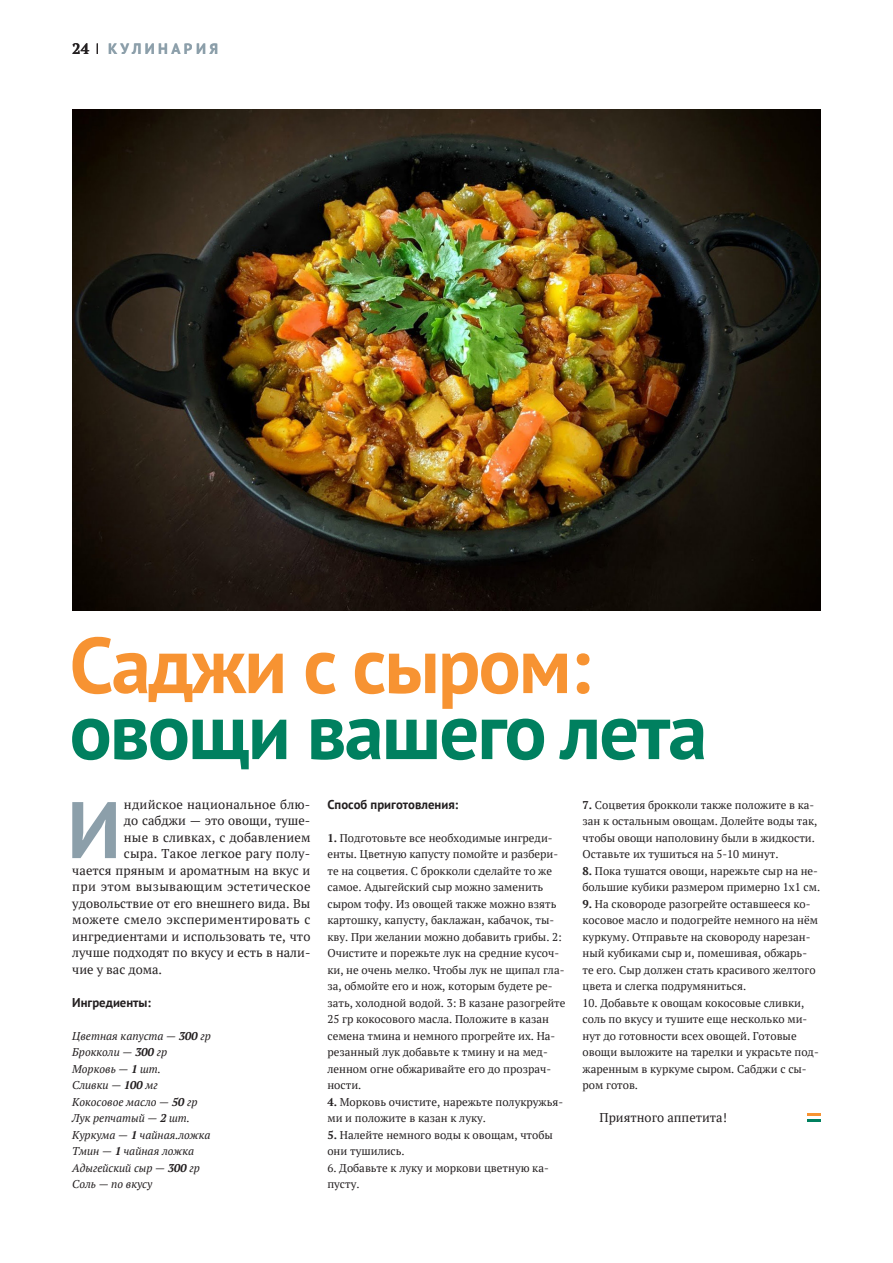
<style>
.page{position:relative;width:893px;height:1263px;background:#fff}
.page>*{position:absolute;margin:0;border:0;box-sizing:border-box;transform-origin:0 0}
.Bukva{font:700 80.1px "PT Sans";color:#8c9faa}
.TITLE_1{font:700 78.75px/66px "PT Sans";letter-spacing:-.025em;color:#00805f}
.t1{font:700 15px "PT Sans";letter-spacing:.23em;color:#8c9faa}
.Bukva-2{font:12.75px "PT Serif";letter-spacing:.005em;color:#231f20}
.Bukva-3{font:12.75px "PT Serif";letter-spacing:.025em;color:#231f20}
.TEXT{font:700 12.75px "PT Sans";color:#231f20}
.TEXT-2{font:12.75px "PT Serif";color:#231f20}
.TEXT-3{font:11.25px/16.5px "PT Serif";color:#231f20}
.TEXT-4{font:italic 11.25px "PT Serif";color:#231f20}
.s1{font-family:"PT Serif";color:#231f20}
.s2{font-weight:400;font-stretch:condensed;color:#231f20}
.s3{color:#f79332}
.s4{font-weight:700}
</style>
<div class="page">
<img style="left:72px;top:109px;width:749px;height:501px">
<hr style="left:807px;top:1113px;width:14px;height:3px;background:#f79332">
<hr style="left:807px;top:1119px;width:14px;height:3px;background:#00805f">
<p class="t1" style="left:72px;top:38px;width:147px"><span class="s1">24</span> <span class="s2">I</span> КУЛИНАРИЯ</p>
<p class="TITLE_1" style="left:70px;top:631px;width:639px"><span class="s3">Саджи с сыром: </span>овощи вашего лета</p>
<p class="TEXT-3" style="left:583px;top:796px;width:236px"><span class="s4">7.</span> Соцветия брокколи также положите в ка&shy;зан к остальным овощам. Долейте воды так, чтобы овощи наполовину были в жидкости.<br>Оставьте их тушиться на 5‑10 минут.</p>
<p class="TEXT-3" style="left:583px;top:862px;width:239px"><span class="s4">8.</span> Пока тушатся овощи, нарежьте сыр на не&shy;большие кубики размером примерно 1х1 см.</p>
<p class="TEXT-3" style="left:583px;top:895px;width:237px"><span class="s4">9.</span> На сковороде разогрейте оставшееся ко&shy;косовое масло и подогрейте немного на нём куркуму. Отправьте на сковороду нарезан&shy;ный кубиками сыр и, помешивая, обжарь&shy;те его. Сыр должен стать красивого желтого цвета и слегка подрумяниться.</p>
<p class="TEXT-3" style="left:583px;top:994px;width:238px">10. Добавьте к овощам кокосовые сливки, соль по вкусу и тушите еще несколько ми&shy;нут до готовности всех овощей. Готовые овощи выложите на тарелки и украсьте под&shy;жаренным в куркуме сыром. Сабджи с сы&shy;ром готов.</p>
<p class="TEXT-2" style="left:600px;top:1109px;width:129px">Приятного аппетита!</p>
<p class="Bukva" style="left:67px;top:777px;width:55px">И</p>
<p class="Bukva-2" style="left:124px;top:796px;width:188px">ндийское национальное блю-</p>
<p class="TEXT" style="left:327px;top:796px;width:132px">Способ приготовления:</p>
<p class="TEXT-3" style="left:327px;top:829px;width:240px"><span class="s4">1.</span> Подготовьте все необходимые ингреди&shy;енты. Цветную капусту помойте и разбери&shy;те на соцветия. С брокколи сделайте то же самое. Адыгейский сыр можно заменить сыром тофу. Из овощей также можно взять картошку, капусту, баклажан, кабачок, ты&shy;кву. При желании можно добавить грибы. 2:<br>Очистите и порежьте лук на средние кусоч&shy;ки, не очень мелко. Чтобы лук не щипал гла&shy;за, обмойте его и нож, которым будете ре&shy;зать, холодной водой. 3: В казане разогрейте 25 гр кокосового масла. Положите в казан семена тмина и немного прогрейте их. На&shy;резанный лук добавьте к тмину и на мед&shy;ленном огне обжаривайте его до прозрач&shy;ности.</p>
<p class="TEXT-3" style="left:327px;top:1093px;width:237px"><span class="s4">4.</span> Морковь очистите, нарежьте полукружья&shy;ми и положите в казан к луку.</p>
<p class="TEXT-3" style="left:327px;top:1126px;width:227px"><span class="s4">5.</span> Налейте немного воды к овощам, чтобы они тушились.</p>
<p class="TEXT-3" style="left:327px;top:1159px;width:223px">6. Добавьте к луку и моркови цветную ка&shy;пусту.</p>
<p class="Bukva-2" style="left:124px;top:812px;width:188px">до сабджи — это овощи, туше-</p>
<p class="Bukva-2" style="left:124px;top:829px;width:188px">ные в сливках, с добавлением</p>
<p class="Bukva-2" style="left:124px;top:845px;width:188px">сыра. Такое легкое рагу полу-</p>
<p class="Bukva-2" style="left:72px;top:862px;width:240px">чается пряным и ароматным на вкус и</p>
<p class="Bukva-3" style="left:72px;top:878px;width:240px">при этом вызывающим эстетическое</p>
<p class="Bukva-2" style="left:72px;top:895px;width:240px">удовольствие от его внешнего вида. Вы</p>
<p class="Bukva-3" style="left:72px;top:911px;width:240px">можете смело экспериментировать с</p>
<p class="Bukva-2" style="left:72px;top:928px;width:240px">ингредиентами и использовать те, что</p>
<p class="Bukva-2" style="left:72px;top:944px;width:240px">лучше подходят по вкусу и есть в нали-</p>
<p class="Bukva-2" style="left:72px;top:961px;width:91px">чие у вас дома.</p>
<p class="TEXT" style="left:72px;top:994px;width:80px">Ингредиенты:</p>
<p class="TEXT-4" style="left:72px;top:1028px;width:140px">Цветная капуста — <span class="s4">300</span> гр</p>
<p class="TEXT-4" style="left:72px;top:1045px;width:97px">Брокколи — <span class="s4">300</span> гр</p>
<p class="TEXT-4" style="left:72px;top:1061px;width:90px">Морковь — <span class="s4">1</span> шт.</p>
<p class="TEXT-4" style="left:72px;top:1078px;width:87px">Сливки — <span class="s4">100</span> мг</p>
<p class="TEXT-4" style="left:72px;top:1094px;width:127px">Кокосовое масло — <span class="s4">50</span> гр</p>
<p class="TEXT-4" style="left:72px;top:1111px;width:119px">Лук репчатый — <span class="s4">2</span> шт.</p>
<p class="TEXT-4" style="left:72px;top:1127px;width:140px">Куркума — <span class="s4">1</span> чайная.ложка</p>
<p class="TEXT-4" style="left:72px;top:1144px;width:123px">Тмин — <span class="s4">1</span> чайная ложка</p>
<p class="TEXT-4" style="left:72px;top:1160px;width:129px">Адыгейский сыр — <span class="s4">300</span> гр</p>
<p class="TEXT-4" style="left:72px;top:1177px;width:81px">Соль — по вкусу</p>
</div>
